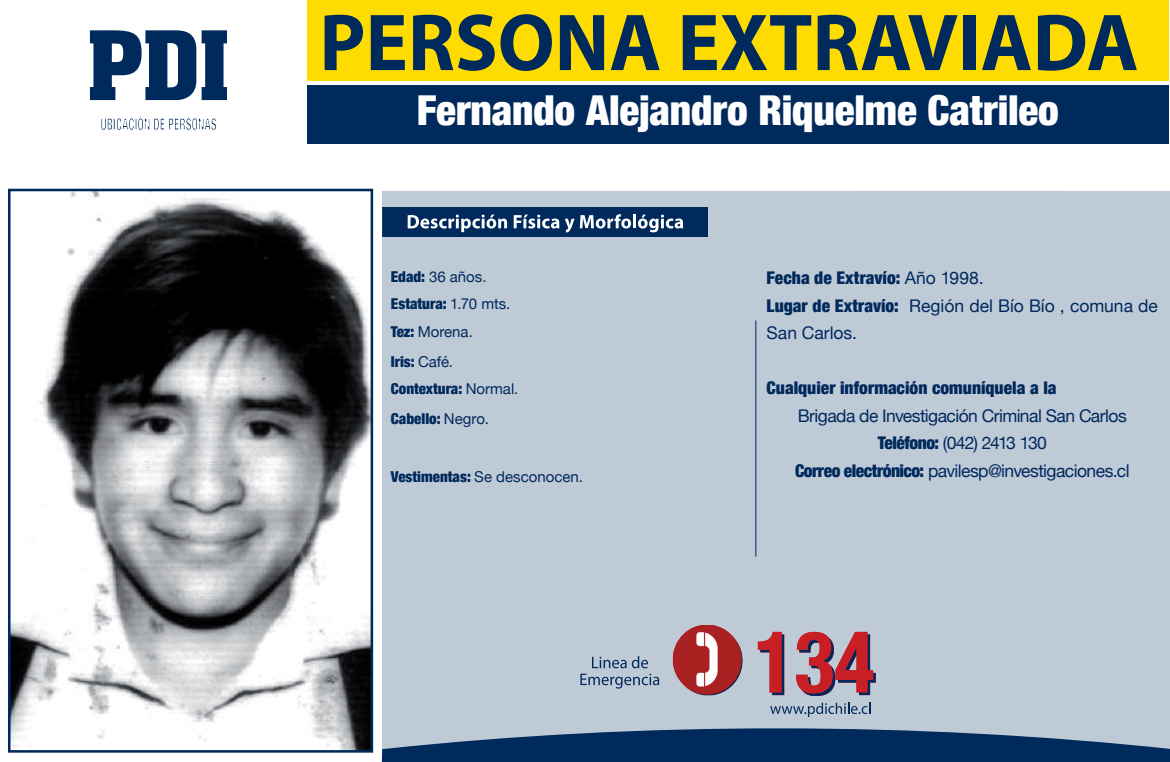
<style>
.page{position:relative;width:1170px;height:762px;background:#fff}
.page>*{position:absolute;margin:0;border:0;box-sizing:border-box;transform-origin:0 0}
.t1{font:900 condensed 41.25px "Helvetica Neue";letter-spacing:-.005em;color:#fff}
.t2{font:17.5px/27.5px "Helvetica Neue";letter-spacing:-.03em;color:#00295c;text-align:center}
.t3{font:17.5px/27.5px "Helvetica Neue";letter-spacing:-.005em;color:#00295c}
.t4{font:900 condensed 17.5px "Helvetica Neue";color:#00295c}
.t5{font:15px/27.5px "Helvetica Neue";color:#00295c}
.t6{font:900 condensed 15px/27.5px "Helvetica Neue";color:#00295c}
.s1{font-weight:900;font-stretch:condensed}
.s2{font-weight:400;font-stretch:normal}
</style>
<div class="page">
<div style="left:382px;top:749px;width:787px;height:13px;background:#00295c"></div>
<div style="left:307px;top:0;width:861px;height:81px;background:#ffdc01"></div>
<div style="left:382px;top:191px;width:787px;height:558px;background:#bfcad7"></div>
<div style="left:382px;top:207px;width:325px;height:30px;background:#00295c"></div>
<hr style="left:755px;top:321px;width:1px;height:235px;background:#00295c">
<svg style="left:580px;top:674px;width:79px;height:14px"></svg>
<svg style="left:592px;top:656px;width:56px;height:12px"></svg>
<svg style="left:770px;top:702px;width:100px;height:15px"></svg>
<div style="left:307px;top:85px;width:861px;height:59px;background:#00295c"></div>
<svg style="left:757px;top:632px;width:118px;height:64px;background:#af6b79"></svg>
<svg style="left:90px;top:30px;width:137px;height:70px"></svg>
<svg style="left:101px;top:116px;width:116px;height:14px"></svg>
<svg style="left:324px;top:15px;width:39px;height:55px"></svg>
<svg style="left:371px;top:15px;width:34px;height:55px"></svg>
<svg style="left:413px;top:14px;width:81px;height:57px"></svg>
<svg style="left:500px;top:14px;width:52px;height:57px"></svg>
<svg style="left:560px;top:15px;width:44px;height:55px"></svg>
<svg style="left:610px;top:15px;width:49px;height:55px"></svg>
<svg style="left:682px;top:15px;width:129px;height:55px"></svg>
<svg style="left:817px;top:15px;width:140px;height:55px"></svg>
<div style="left:963px;top:15px;width:12px;height:55px;background:#00295c"></div>
<svg style="left:982px;top:15px;width:48px;height:55px"></svg>
<svg style="left:1037px;top:15px;width:99px;height:56px"></svg>
<svg style="left:407px;top:215px;width:100px;height:17px"></svg>
<svg style="left:513px;top:214px;width:118px;height:19px"></svg>
<hr style="left:633px;top:214px;width:3px;height:14px;background:#fff">
<svg style="left:638px;top:215px;width:45px;height:17px"></svg>
<img style="left:12px;top:193px;width:357px;height:555px">
<div style="left:8px;top:189px;width:365px;height:563px;border:3px solid #00295c"></div>
<img style="left:669px;top:625px;width:76px;height:70px">
<h1 class="t1" style="left:416px;top:85px;width:643px">Fernando Alejandro Riquelme Catrileo</h1>
<p class="t5" style="left:391px;top:262px;width:121px"><span class="s1">Edad:</span> 36 años.<br><span class="s1">Estatura:</span> 1.70 mts.<br><span class="s1">Tez:</span> Morena.</p>
<p class="t6" style="left:391px;top:347px;width:129px">Iris: <span class="s2">Café.<br></span>Contextura: <span class="s2">Normal.</span></p>
<p class="t6" style="left:391px;top:405px;width:100px">Cabello: <span class="s2">Negro.</span></p>
<p class="t5" style="left:391px;top:462px;width:193px"><span class="s1">Vestimentas:</span> Se desconocen.</p>
<p class="t3" style="left:766px;top:264px;width:393px"><span class="s1">Fecha de Extravío:</span> Año 1998.<br><span class="s1">Lugar de Extravío:</span> Región del Bío Bío , comuna de<br>San Carlos.</p>
<p class="t4" style="left:766px;top:377px;width:291px">Cualquier información comuníquela a la</p>
<p class="t2" style="left:795px;top:401px;width:336px">Brigada de Investigación Criminal San Carlos<br><span class="s1">Teléfono:</span> (042) 2413 130<br><span class="s1">Correo electrónico:</span> pavilesp@investigaciones.cl</p>
</div>
